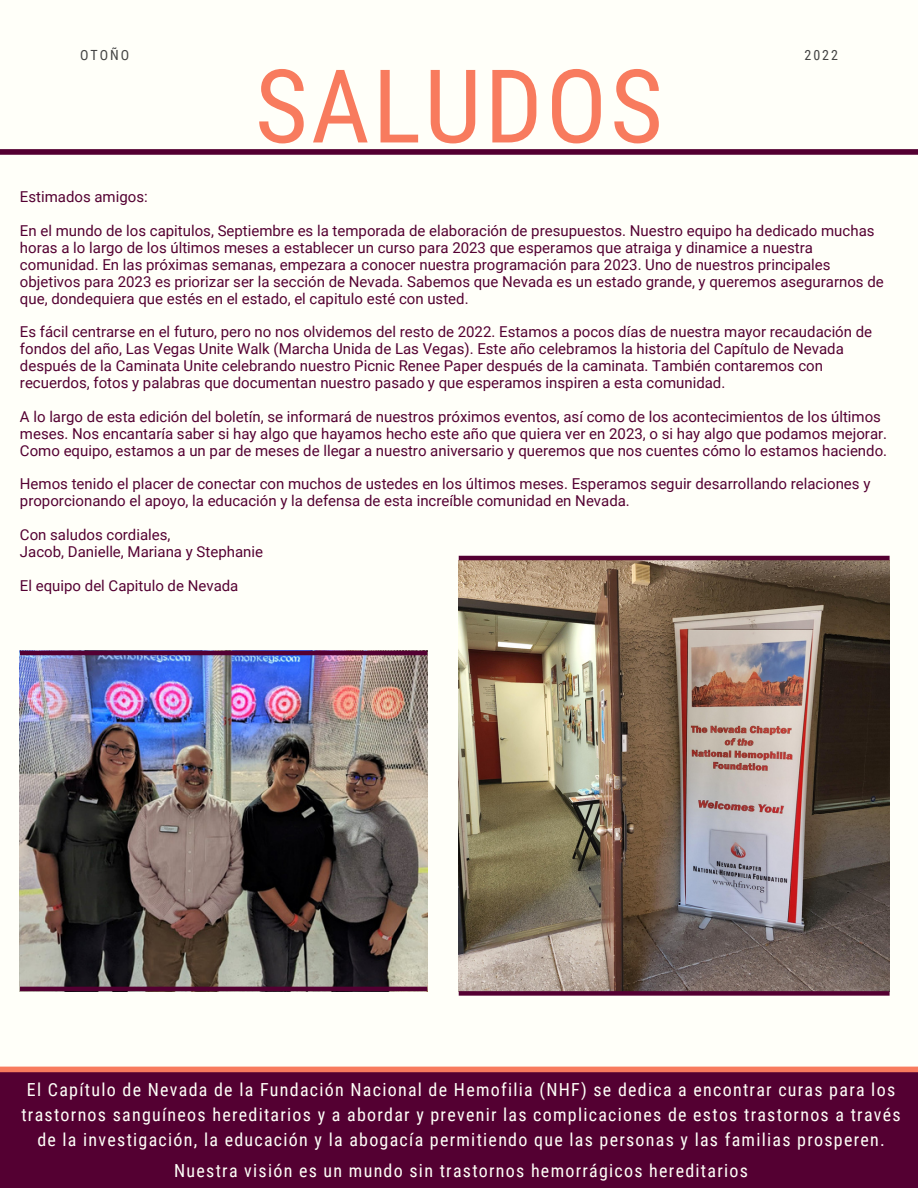
<style>
.page{position:relative;width:918px;height:1188px;background:#fffff9}
.page>*{position:absolute;margin:0;border:0;box-sizing:border-box;transform-origin:0 0}
.t1{font:102px "Roboto Condensed";letter-spacing:.03em;color:#f87b5e}
.t2{font:18px/25.2px "Roboto Condensed";letter-spacing:.07em;color:#fffff9;text-align:center}
.t3{font:15px/16.8px "Roboto";color:#540032}
.t4{font:13.95px "Roboto Condensed";letter-spacing:.14em;color:#444}
</style>
<div class="page">
<div style="left:0;top:1072px;width:918px;height:116px;background:#540032"></div>
<div style="left:0;top:1067px;width:918px;height:5px;background:#f87b5e"></div>
<div style="left:0;top:149px;width:918px;height:6px;background:#540032"></div>
<img style="left:459px;top:560px;width:431px;height:431px">
<hr style="left:459px;top:556px;width:431px;height:4px;background:#540032">
<img style="left:20px;top:655px;width:407px;height:337px">
<hr style="left:20px;top:651px;width:407px;height:4px;background:#540032">
<hr style="left:20px;top:987px;width:407px;height:4px;background:#540032">
<div style="left:459px;top:991px;width:431px;height:5px;background:#540032"></div>
<p class="t4" style="left:80px;top:47px;width:51px">OTOÑO</p>
<p class="t4" style="left:805px;top:47px;width:35px">2022</p>
<h1 class="t1" style="left:255px;top:48px;width:409px">SALUDOS</h1>
<p class="t3" style="left:20px;top:189px;width:129px">Estimados amigos:</p>
<p class="t3" style="left:20px;top:223px;width:865px">En el mundo de los capitulos, Septiembre es la temporada de elaboración de presupuestos. Nuestro equipo ha dedicado muchas horas a lo largo de los últimos meses a establecer un curso para 2023 que esperamos que atraiga y dinamice a nuestra comunidad. En las próximas semanas, empezara a conocer nuestra programación para 2023. Uno de nuestros principales objetivos para 2023 es priorizar ser la sección de Nevada. Sabemos que Nevada es un estado grande, y queremos asegurarnos de que, dondequiera que estés en el estado, el capitulo esté con usted.</p>
<p class="t3" style="left:20px;top:324px;width:854px">Es fácil centrarse en el futuro, pero no nos olvidemos del resto de 2022. Estamos a pocos días de nuestra mayor recaudación de fondos del año, Las Vegas Unite Walk (Marcha Unida de Las Vegas). Este año celebramos la historia del Capítulo de Nevada después de la Caminata Unite celebrando nuestro Picnic Renee Paper después de la caminata. También contaremos con recuerdos, fotos y palabras que documentan nuestro pasado y que esperamos inspiren a esta comunidad.</p>
<p class="t3" style="left:20px;top:408px;width:869px">A lo largo de esta edición del boletín, se informará de nuestros próximos eventos, así como de los acontecimientos de los últimos meses. Nos encantaría saber si hay algo que hayamos hecho este año que quiera ver en 2023, o si hay algo que podamos mejorar.<br>Como equipo, estamos a un par de meses de llegar a nuestro aniversario y queremos que nos cuentes cómo lo estamos haciendo.</p>
<p class="t3" style="left:20px;top:476px;width:852px">Hemos tenido el placer de conectar con muchos de ustedes en los últimos meses. Esperamos seguir desarrollando relaciones y proporcionando el apoyo, la educación y la defensa de esta increíble comunidad en Nevada.</p>
<p class="t3" style="left:20px;top:526px;width:245px">Con saludos cordiales,<br>Jacob, Danielle, Mariana y Stephanie</p>
<p class="t3" style="left:20px;top:577px;width:220px">El equipo del Capitulo de Nevada</p>
<p class="t2" style="left:21px;top:1077px;width:881px">El Capítulo de Nevada de la Fundación Nacional de Hemofilia (NHF) se dedica a encontrar curas para los trastornos sanguíneos hereditarios y a abordar y prevenir las complicaciones de estos trastornos a través de la investigación, la educación y la abogacía permitiendo que las personas y las familias prosperen.</p>
<p class="t2" style="left:174px;top:1159px;width:575px">Nuestra visión es un mundo sin trastornos hemorrágicos hereditarios</p>
</div>
